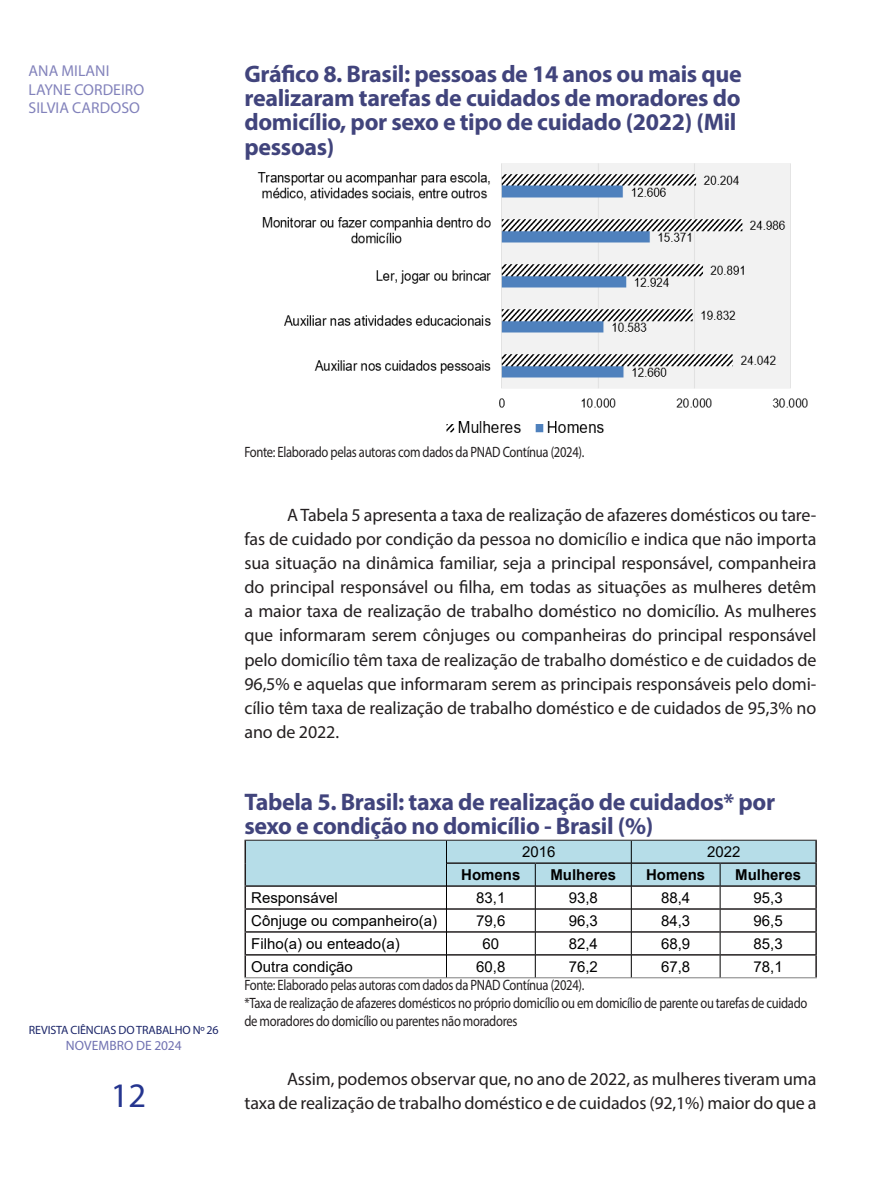
<style>
.page{position:relative;width:893px;height:1191px;background:#fff}
.page>*{position:absolute;margin:0;border:0;box-sizing:border-box;transform-origin:0 0}
.t1{font:34.5px "Myriad Pro";color:#25358f}
.a_inter_1{font:700 24px/24.2px "Myriad Pro";letter-spacing:-.015em;color:#41447c}
.a_texto{font:18px/24.2px "Myriad Pro";letter-spacing:-.005em;color:#231f20;text-align:justify}
.título_cabeça{font:15.75px "Myriad Pro";letter-spacing:.005em;color:#8282bb}
.AAA_texto_tabela{font:15px/18px "Myriad Pro";letter-spacing:-.025em;color:#231f20;scale:.84 1}
.t2{font:15px "Arial";color:#000}
.t3{font:700 15px "Arial";color:#000}
.t4{font:13.5px "Myriad Pro";letter-spacing:.005em;color:#7071b1}
.t5{font:12px "Myriad Pro";letter-spacing:-.01em;color:#1c2669}
</style>
<div class="page">
<hr style="left:244px;top:840px;width:2px;height:23px;background:#231f20">
<hr style="left:815px;top:840px;width:2px;height:22px;background:#231f20">
<hr style="left:244px;top:863px;width:2px;height:22px;background:#231f20">
<hr style="left:720px;top:862px;width:97px;height:2px;background:#231f20">
<hr style="left:815px;top:864px;width:2px;height:21px;background:#231f20">
<hr style="left:244px;top:885px;width:202px;height:2px;background:#231f20">
<hr style="left:244px;top:887px;width:2px;height:21px;background:#231f20">
<hr style="left:720px;top:885px;width:97px;height:2px;background:#231f20">
<hr style="left:815px;top:887px;width:2px;height:21px;background:#231f20">
<hr style="left:244px;top:908px;width:202px;height:1px;background:#231f20">
<hr style="left:244px;top:909px;width:2px;height:22px;background:#231f20">
<hr style="left:720px;top:908px;width:97px;height:1px;background:#231f20">
<hr style="left:815px;top:909px;width:2px;height:22px;background:#231f20">
<hr style="left:244px;top:931px;width:202px;height:1px;background:#231f20">
<hr style="left:244px;top:932px;width:2px;height:22px;background:#231f20">
<hr style="left:720px;top:931px;width:97px;height:1px;background:#231f20">
<hr style="left:815px;top:932px;width:2px;height:22px;background:#231f20">
<hr style="left:244px;top:954px;width:202px;height:1px;background:#231f20">
<hr style="left:244px;top:955px;width:2px;height:22px;background:#231f20">
<hr style="left:720px;top:954px;width:97px;height:1px;background:#231f20">
<hr style="left:815px;top:955px;width:2px;height:22px;background:#231f20">
<hr style="left:244px;top:977px;width:202px;height:1px;background:#7f7f7f">
<hr style="left:446px;top:977px;width:89px;height:1px;background:#7f7f7f">
<hr style="left:535px;top:977px;width:96px;height:1px;background:#7f7f7f">
<hr style="left:631px;top:977px;width:89px;height:1px;background:#7f7f7f">
<hr style="left:720px;top:977px;width:97px;height:1px;background:#7f7f7f">
<svg style="left:245px;top:840px;width:571px;height:137px"></svg>
<img style="left:257px;top:164px;width:551px;height:269px">
<p class="título_cabeça" style="left:29px;top:61px;width:83px">ANA MILANI</p>
<p class="título_cabeça" style="left:29px;top:79px;width:117px">LAYNE CORDEIRO</p>
<p class="título_cabeça" style="left:29px;top:98px;width:113px">SILVIA CARDOSO</p>
<p class="a_inter_1" style="left:244px;top:61px;width:499px">Gráfico 8. Brasil: pessoas de 14 anos ou mais que realizaram tarefas de cuidados de moradores do domicílio, por sexo e tipo de cuidado (2022) (Mil pessoas)</p>
<p class="t5" style="left:29px;top:1022px;width:191px">REVISTA CIÊNCIAS DO TRABALHO Nº 26</p>
<p class="t4" style="left:66px;top:1037px;width:117px">NOVEMBRO DE 2024</p>
<h1 class="t1" style="left:111px;top:1074px;width:37px">12</h1>
<p class="AAA_texto_tabela" style="left:244px;top:443px;width:406px">Fonte: Elaborado pelas autoras com dados da PNAD Contínua (2024).</p>
<p class="a_texto" style="left:244px;top:502px;width:573px;text-indent:43px">A Tabela 5 apresenta a taxa de realização de afazeres domésticos ou tare&shy;fas de cuidado por condição da pessoa no domicílio e indica que não importa sua situação na dinâmica familiar, seja a principal responsável, companheira do principal responsável ou filha, em todas as situações as mulheres detêm a maior taxa de realização de trabalho doméstico no domicílio. As mulheres que informaram serem cônjuges ou companheiras do principal responsável pelo domicílio têm taxa de realização de trabalho doméstico e de cuidados de 96,5% e aquelas que informaram serem as principais responsáveis pelo domi&shy;cílio têm taxa de realização de trabalho doméstico e de cuidados de 95,3% no ano de 2022.</p>
<p class="a_inter_1" style="left:244px;top:788px;width:532px">Tabela 5. Brasil: taxa de realização de cuidados* por sexo e condição no domicílio - Brasil (%)</p>
<p class="t2" style="left:522px;top:841px;width:35px">2016</p>
<p class="t2" style="left:707px;top:841px;width:35px">2022</p>
<p class="t3" style="left:461px;top:864px;width:61px">Homens</p>
<p class="t3" style="left:550px;top:864px;width:67px">Mulheres</p>
<p class="t3" style="left:646px;top:864px;width:61px">Homens</p>
<p class="t3" style="left:735px;top:864px;width:67px">Mulheres</p>
<p class="t2" style="left:251px;top:887px;width:88px">Responsável</p>
<p class="t2" style="left:476px;top:887px;width:31px">83,1</p>
<p class="t2" style="left:569px;top:887px;width:31px">93,8</p>
<p class="t2" style="left:661px;top:887px;width:31px">88,4</p>
<p class="t2" style="left:753px;top:887px;width:31px">95,3</p>
<p class="t2" style="left:251px;top:910px;width:187px">Cônjuge ou companheiro(a)</p>
<p class="t2" style="left:476px;top:910px;width:31px">79,6</p>
<p class="t2" style="left:569px;top:910px;width:31px">96,3</p>
<p class="t2" style="left:661px;top:910px;width:31px">84,3</p>
<p class="t2" style="left:753px;top:910px;width:31px">96,5</p>
<p class="t2" style="left:251px;top:933px;width:150px">Filho(a) ou enteado(a)</p>
<p class="t2" style="left:483px;top:933px;width:18px">60</p>
<p class="t2" style="left:569px;top:933px;width:31px">82,4</p>
<p class="t2" style="left:661px;top:933px;width:31px">68,9</p>
<p class="t2" style="left:753px;top:933px;width:31px">85,3</p>
<p class="t2" style="left:251px;top:956px;width:103px">Outra condição</p>
<p class="t2" style="left:476px;top:956px;width:31px">60,8</p>
<p class="t2" style="left:569px;top:956px;width:31px">76,2</p>
<p class="t2" style="left:661px;top:956px;width:31px">67,8</p>
<p class="t2" style="left:753px;top:956px;width:31px">78,1</p>
<p class="AAA_texto_tabela" style="left:244px;top:976px;width:406px">Fonte: Elaborado pelas autoras com dados da PNAD Contínua (2024).</p>
<p class="AAA_texto_tabela" style="left:244px;top:994px;width:672px">*Taxa de realização de afazeres domésticos no próprio domicílio ou em domicílio de parente ou tarefas de cuidado de moradores do domicílio ou parentes não moradores</p>
<p class="a_texto" style="left:244px;top:1066px;width:573px;text-align:right">Assim, podemos observar que, no ano de 2022, as mulheres tiveram uma<br>taxa de realização de trabalho doméstico e de cuidados (92,1%) maior do que a</p>
</div>
